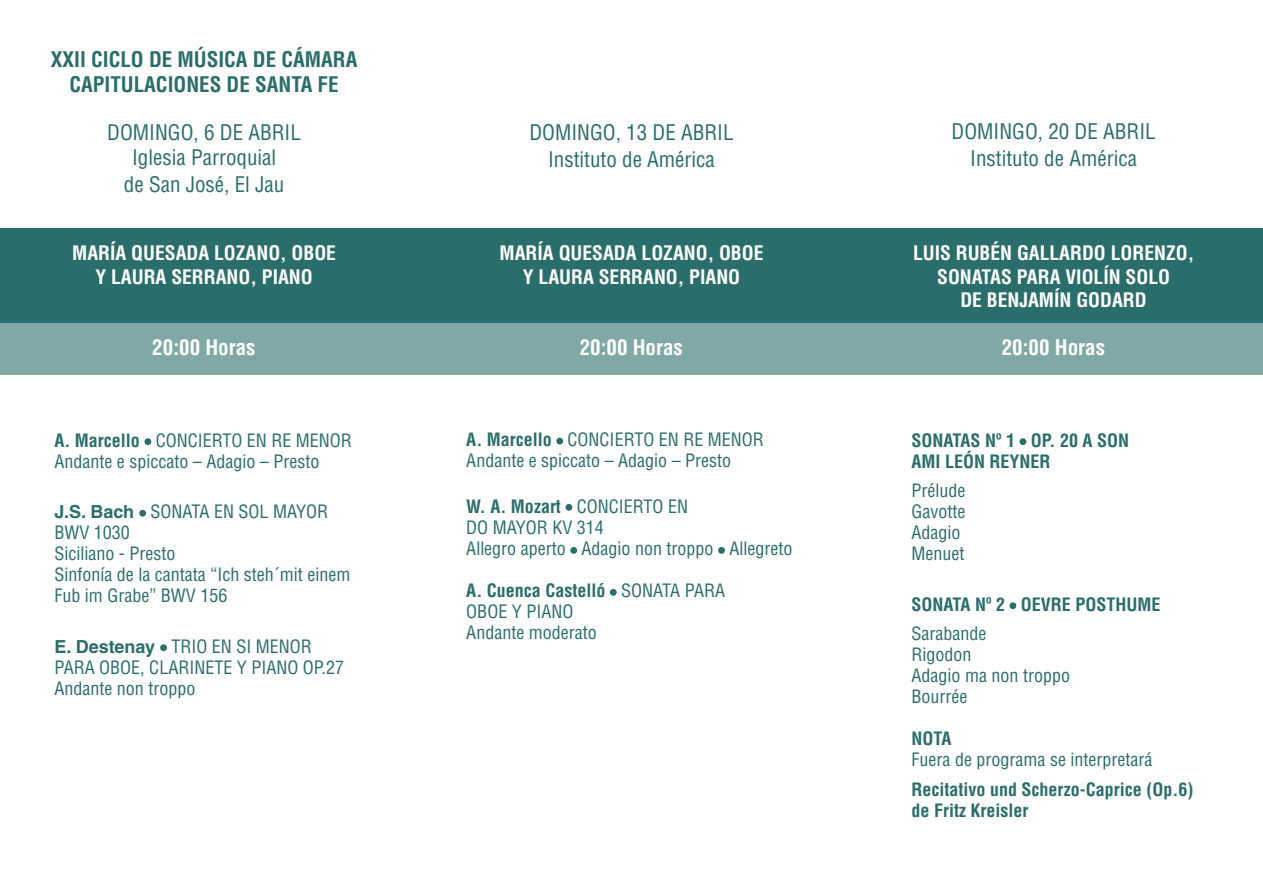
<style>
.page{position:relative;width:1263px;height:893px;background:#fff}
.page>*{position:absolute;margin:0;border:0;box-sizing:border-box;transform-origin:0 0}
.t1{font:condensed 21px/26.1px "Helvetica LT Std";color:#2a6e6b;text-align:center}
.t2{font:700 condensed 21px/25.2px "Helvetica LT Std";color:#2a6e6b;text-align:center}
.t3{font:700 condensed 21px "Helvetica LT Std";color:#fff}
.t4{font:700 condensed 19.5px/23.4px "Helvetica LT Std";color:#fff;text-align:center}
.t5{font:condensed 18px/21px "Helvetica LT Std";color:#2a6e6b}
.t6{font:700 condensed 18px/21px "Helvetica LT Std";color:#2a6e6b}
.s1{font-weight:700}
.s2{font-weight:700;font-stretch:normal}
</style>
<div class="page">
<div style="left:0;top:229px;width:1263px;height:94px;background:#2a6e6b"></div>
<div style="left:0;top:323px;width:1263px;height:51px;background:#7fa8a6"></div>
<div style="left:144px;top:438px;width:7px;height:7px;background:#2a6e6b;border-radius:50%"></div>
<div style="left:139px;top:510px;width:7px;height:7px;background:#2a6e6b;border-radius:50%"></div>
<div style="left:160px;top:644px;width:7px;height:7px;background:#2a6e6b;border-radius:50%"></div>
<div style="left:556px;top:438px;width:7px;height:6px;background:#2a6e6b;border-radius:50%"></div>
<div style="left:565px;top:504px;width:7px;height:7px;background:#2a6e6b;border-radius:50%"></div>
<div style="left:570px;top:547px;width:7px;height:7px;background:#2a6e6b;border-radius:50%"></div>
<div style="left:718px;top:547px;width:7px;height:7px;background:#2a6e6b;border-radius:50%"></div>
<div style="left:610px;top:589px;width:7px;height:7px;background:#2a6e6b;border-radius:50%"></div>
<div style="left:1019px;top:438px;width:7px;height:7px;background:#2a6e6b;border-radius:50%"></div>
<div style="left:1009px;top:602px;width:7px;height:7px;background:#2a6e6b;border-radius:50%"></div>
<p class="t2" style="left:51px;top:47px;width:308px">XXII CICLO DE MÚSICA DE CÁMARA<br>CAPITULACIONES DE SANTA FE</p>
<p class="t1" style="left:107px;top:119px;width:195px">DOMINGO, 6 DE ABRIL<br>Iglesia Parroquial<br>de San José, El Jau</p>
<p class="t1" style="left:529px;top:119px;width:206px;line-height:27px">DOMINGO, 13 DE ABRIL<br>Instituto de América</p>
<p class="t1" style="left:951px;top:118px;width:206px;line-height:27px">DOMINGO, 20 DE ABRIL<br>Instituto de América</p>
<p class="t4" style="left:72px;top:241px;width:265px">MARÍA QUESADA LOZANO, OBOE<br>Y LAURA SERRANO, PIANO</p>
<p class="t4" style="left:500px;top:241px;width:265px">MARÍA QUESADA LOZANO, OBOE<br>Y LAURA SERRANO, PIANO</p>
<p class="t4" style="left:913px;top:241px;width:283px">LUIS RUBÉN GALLARDO LORENZO,<br>SONATAS PARA VIOLÍN SOLO<br>DE BENJAMÍN GODARD</p>
<p class="t3" style="left:152px;top:334px;width:105px">20:00 Horas</p>
<p class="t3" style="left:580px;top:334px;width:105px">20:00 Horas</p>
<p class="t3" style="left:1002px;top:334px;width:105px">20:00 Horas</p>
<p class="t5" style="left:54px;top:429px;width:299px"><span class="s1">A. Marcello</span> CONCIERTO EN RE MENOR<br>Andante e spiccato – Adagio – Presto</p>
<p class="t5" style="left:54px;top:501px;width:297px"><span class="s2">J.S. Bach</span> SONATA EN SOL MAYOR<br>BWV 1030<br>Siciliano - Presto<br>Sinfonía de la cantata “Ich steh´mit einem<br>Fub im Grabe” BWV 156</p>
<p class="t5" style="left:54px;top:635px;width:291px"><span class="s2">E. Destenay</span> TRIO EN SI MENOR<br>PARA OBOE, CLARINETE Y PIANO OP.27<br>Andante non troppo</p>
<p class="t5" style="left:466px;top:429px;width:299px"><span class="s1">A. Marcello</span> CONCIERTO EN RE MENOR<br>Andante e spiccato – Adagio – Presto</p>
<p class="t5" style="left:466px;top:496px;width:328px"><span class="s1">W. A. Mozart</span> CONCIERTO EN<br>DO MAYOR KV 314<br>Allegro aperto Adagio non troppo Allegreto</p>
<p class="t5" style="left:466px;top:580px;width:260px"><span class="s1">A. Cuenca Castelló</span> SONATA PARA<br>OBOE Y PIANO<br>Andante moderato</p>
<p class="t6" style="left:911px;top:429px;width:219px">SONATAS Nº 1 OP. 20 A SON<br>AMI LEÓN REYNER</p>
<p class="t5" style="left:911px;top:480px;width:55px">Prélude<br>Gavotte<br>Adagio<br>Menuet</p>
<p class="t6" style="left:911px;top:593px;width:250px">SONATA Nº 2 OEVRE POSTHUME</p>
<p class="t5" style="left:911px;top:623px;width:160px">Sarabande<br>Rigodon<br>Adagio ma non troppo<br>Bourrée</p>
<p class="t6" style="left:911px;top:728px;width:42px">NOTA</p>
<p class="t5" style="left:911px;top:749px;width:242px">Fuera de programa se interpretará</p>
<p class="t6" style="left:911px;top:778px;width:283px">Recitativo und Scherzo-Caprice (Op.6) de Fritz Kreisler</p>
</div>
